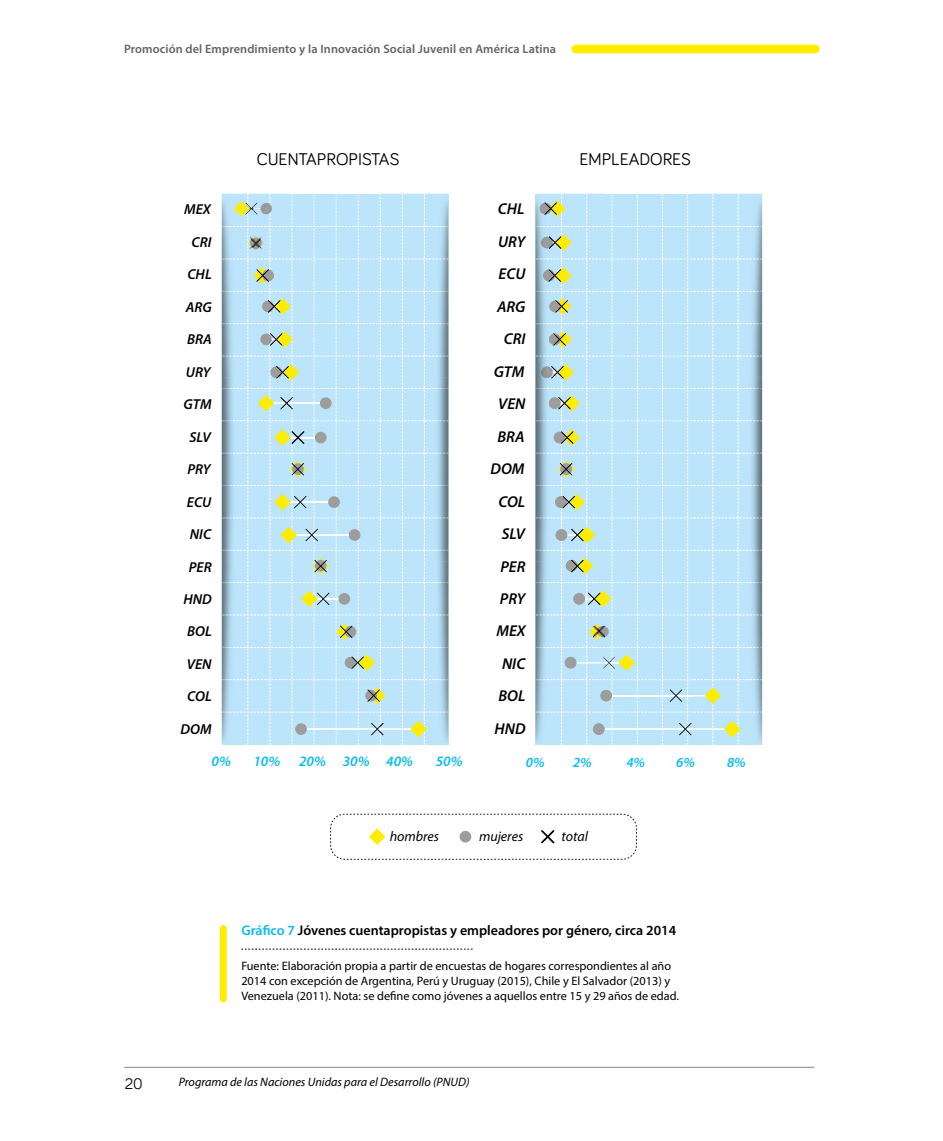
<style>
.page{position:relative;width:943px;height:1141px;background:#fff}
.page>*{position:absolute;margin:0;border:0;box-sizing:border-box;transform-origin:0 0}
.t1{font:17.5px "Bariol";color:#000}
.t2{font:italic 600 15.75px/32.4px "Myriad Pro";color:#000;text-align:right}
.t3{font:15.75px "Bariol";color:#000}
.t4{font:italic 600 14.35px "Myriad Pro";color:#000}
.t5{font:italic 600 14.35px "Myriad Pro";color:#0bbbef}
.t6{font:600 14px "Myriad Pro";color:#000}
.t7{font:italic 14px "Myriad Pro";color:#000}
.t8{font:italic 600 14px "Myriad Pro";color:#0bbbef}
.t9{font:12.25px/14.7px "Myriad Pro";color:#000}
.t10{font:600 12.25px "Myriad Pro";letter-spacing:.01em;color:#646363}
.t11{font:italic 12.25px "Myriad Pro";color:#000}
.s1{color:#0bbbef}
</style>
<div class="page">
<hr style="left:125px;top:1067px;width:689px;height:1px;background:#9d9d9c">
<div style="left:576px;top:45px;width:239px;height:8px;background:#ffed00"></div>
<div style="left:220px;top:928px;width:7px;height:71px;background:#ffed00"></div>
<svg style="left:241px;top:949px;width:231px;height:1px"></svg>
<svg style="left:330px;top:814px;width:307px;height:46px"></svg>
<img style="left:535px;top:194px;width:1px;height:367px">
<svg style="left:536px;top:193px;width:226px;height:552px"></svg>
<img style="left:693px;top:728px;width:31px;height:2px">
<img style="left:704px;top:687px;width:17px;height:17px">
<img style="left:724px;top:721px;width:16px;height:16px">
<svg style="left:222px;top:193px;width:227px;height:552px"></svg>
<img style="left:588px;top:624px;width:27px;height:45px">
<p class="t10" style="left:124px;top:41px;width:433px">Promoción del Emprendimiento y la Innovación Social Juvenil en América Latina</p>
<p class="t4" style="left:184px;top:200px;width:28px">MEX</p>
<p class="t4" style="left:192px;top:233px;width:21px">CRI</p>
<p class="t4" style="left:187px;top:265px;width:26px">CHL</p>
<p class="t4" style="left:186px;top:298px;width:27px">ARG</p>
<p class="t4" style="left:187px;top:330px;width:26px">BRA</p>
<p class="t4" style="left:186px;top:363px;width:26px">URY</p>
<p class="t4" style="left:184px;top:395px;width:30px">GTM</p>
<p class="t4" style="left:189px;top:428px;width:23px">SLV</p>
<p class="t4" style="left:187px;top:460px;width:25px">PRY</p>
<p class="t4" style="left:187px;top:493px;width:26px">ECU</p>
<p class="t4" style="left:190px;top:525px;width:23px">NIC</p>
<p class="t4" style="left:189px;top:558px;width:24px">PER</p>
<p class="t4" style="left:183px;top:590px;width:30px">HND</p>
<p class="t4" style="left:187px;top:622px;width:26px">BOL</p>
<p class="t4" style="left:187px;top:655px;width:26px">VEN</p>
<p class="t4" style="left:187px;top:687px;width:26px">COL</p>
<p class="t4" style="left:181px;top:720px;width:33px">DOM</p>
<h1 class="t1" style="left:257px;top:147px;width:144px">CUENTAPROPISTAS</h1>
<p class="t2" style="left:490px;top:193px;width:36px">CHL<br>URY<br>ECU<br>ARG<br>CRI<br>GTM<br>VEN<br>BRA<br>DOM<br>COL<br>SLV<br>PER<br>PRY<br>MEX<br>NIC<br>BOL<br>HND</p>
<h1 class="t1" style="left:579px;top:147px;width:113px">EMPLEADORES</h1>
<p class="t5" style="left:212px;top:752px;width:21px">0%</p>
<p class="t5" style="left:253px;top:752px;width:28px">10%</p>
<p class="t5" style="left:299px;top:752px;width:116px">20% 30% 40%</p>
<p class="t5" style="left:436px;top:752px;width:28px">50%</p>
<p class="t8" style="left:526px;top:754px;width:20px">0%</p>
<p class="t8" style="left:573px;top:754px;width:20px">2%</p>
<p class="t8" style="left:626px;top:754px;width:20px">4%</p>
<p class="t8" style="left:676px;top:754px;width:20px">6%</p>
<p class="t8" style="left:727px;top:754px;width:20px">8%</p>
<p class="t7" style="left:390px;top:828px;width:51px">hombres</p>
<p class="t7" style="left:479px;top:828px;width:46px">mujeres</p>
<p class="t7" style="left:561px;top:828px;width:28px">total</p>
<p class="t6" style="left:241px;top:922px;width:436px"><span class="s1">Gráfico 7</span> Jóvenes cuentapropistas y empleadores por género, circa 2014</p>
<p class="t9" style="left:241px;top:958px;width:439px">Fuente: Elaboración propia a partir de encuestas de hogares correspondientes al año<br>2014 con excepción de Argentina, Perú y Uruguay (2015), Chile y El Salvador (2013) y<br>Venezuela (2011). Nota: se define como jóvenes a aquellos entre 15 y 29 años de edad.</p>
<p class="t3" style="left:125px;top:1073px;width:19px">20</p>
<p class="t11" style="left:179px;top:1074px;width:292px">Programa de las Naciones Unidas para el Desarrollo (PNUD)</p>
</div>
